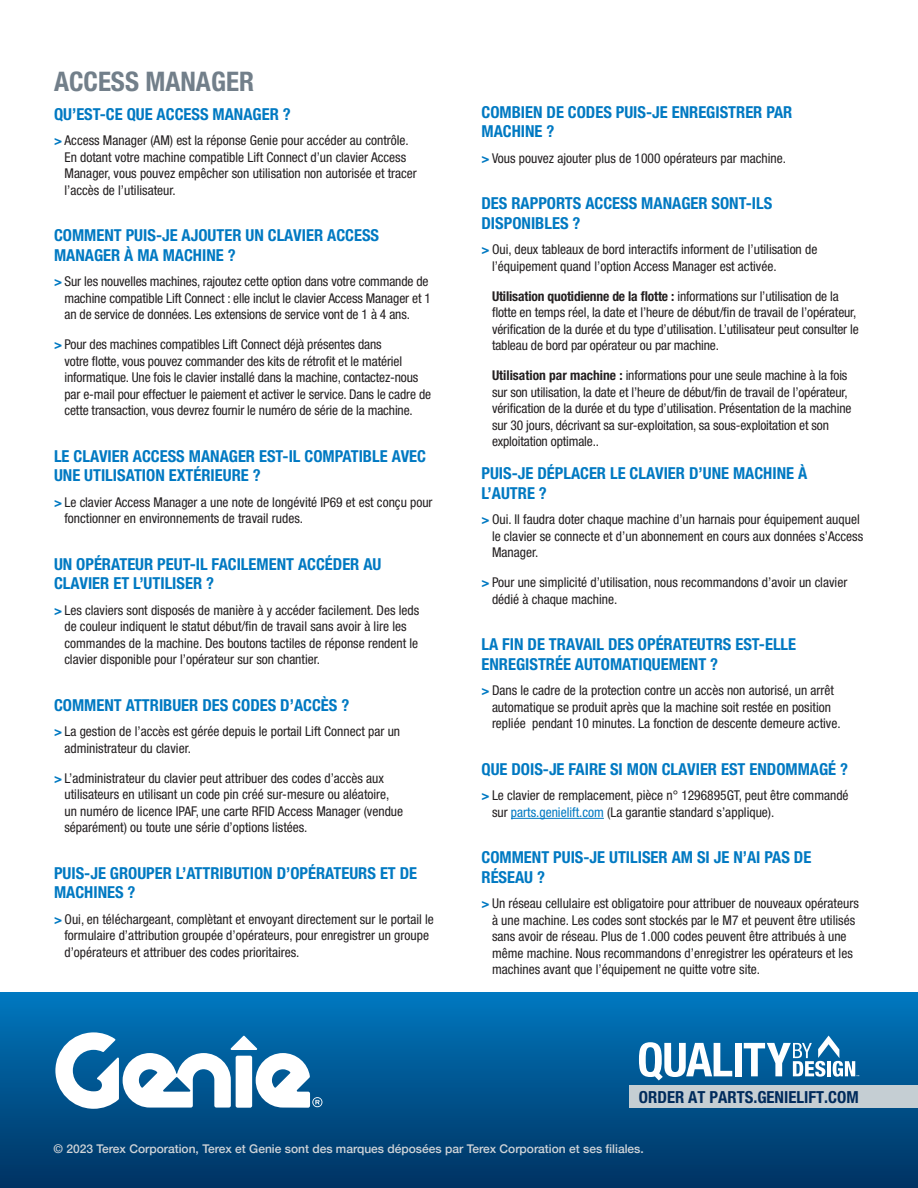
<style>
.page{position:relative;width:918px;height:1188px;background:#fff}
.page>*{position:absolute;margin:0;border:0;box-sizing:border-box;transform-origin:0 0}
.Sub_Headers{font:700 condensed 27px "Helvetica Neue LT Std";color:#727f8a}
.t1{font:700 condensed 16.65px "Helvetica Neue LT Std";color:#002b5c}
.Question{font:700 condensed 16.5px/19.5px "Helvetica Neue LT Std";color:#0079c2}
.Answer{font:condensed 13.5px/16.5px "Helvetica Neue LT Std";color:#231f20}
.t2{font:500 12px "Helvetica Neue";color:#d0d4d8}
.s1{font-weight:700;color:#0079c2}
.s2{font-weight:700}
.s3{color:#0079c2}
</style>
<div class="page">
<div style="left:0;top:993px;width:918px;height:195px;background:linear-gradient(to bottom,#0077be,#003261)"></div>
<svg style="left:639px;top:1042px;width:93px;height:38px"></svg>
<div style="left:735px;top:1043px;width:6px;height:33px;background:#fff"></div>
<svg style="left:744px;top:1036px;width:115px;height:41px"></svg>
<div style="left:629px;top:1085px;width:289px;height:23px;background:#c5ced3"></div>
<svg style="left:55px;top:1032px;width:267px;height:77px"></svg>
<hr style="left:511px;top:818px;width:93px;height:1px;background:#0079c2">
<p class="Sub_Headers" style="left:54px;top:65px;width:202px">ACCESS MANAGER</p>
<p class="Question" style="left:54px;top:104px;width:238px">QU’EST-CE QUE ACCESS MANAGER ?</p>
<p class="Answer" style="left:64px;top:132px;width:354px;text-indent:-10px"><span class="s1">&gt;</span> Access Manager (AM) est la réponse Genie pour accéder au contrôle.<br>En dotant votre machine compatible Lift Connect d’un clavier Access Manager, vous pouvez empêcher son utilisation non autorisée et tracer l’accès de l’utilisateur.</p>
<p class="Question" style="left:54px;top:225px;width:327px">COMMENT PUIS-JE AJOUTER UN CLAVIER ACCESS<br>MANAGER À MA MACHINE ?</p>
<p class="Answer" style="left:64px;top:273px;width:368px;text-indent:-10px"><span class="s1">&gt;</span> Sur les nouvelles machines, rajoutez cette option dans votre commande de machine compatible Lift Connect : elle inclut le clavier Access Manager et 1 an de service de données. Les extensions de service vont de 1 à 4 ans.</p>
<p class="Answer" style="left:64px;top:336px;width:368px;text-indent:-10px"><span class="s1">&gt;</span> Pour des machines compatibles Lift Connect déjà présentes dans<br>votre flotte, vous pouvez commander des kits de rétrofit et le matériel informatique. Une fois le clavier installé dans la machine, contactez-nous par e-mail pour effectuer le paiement et activer le service. Dans le cadre de cette transaction, vous devrez fournir le numéro de série de la machine.</p>
<p class="Question" style="left:54px;top:446px;width:374px">LE CLAVIER ACCESS MANAGER EST-IL COMPATIBLE AVEC<br>UNE UTILISATION EXTÉRIEURE ?</p>
<p class="Answer" style="left:64px;top:494px;width:370px;text-indent:-10px"><span class="s1">&gt;</span> Le clavier Access Manager a une note de longévité IP69 et est conçu pour fonctionner en environnements de travail rudes.</p>
<p class="Question" style="left:54px;top:554px;width:329px">UN OPÉRATEUR PEUT-IL FACILEMENT ACCÉDER AU<br>CLAVIER ET L’UTILISER ?</p>
<p class="Answer" style="left:64px;top:602px;width:356px;text-indent:-10px"><span class="s1">&gt;</span> Les claviers sont disposés de manière à y accéder facilement. Des leds de couleur indiquent le statut début/fin de travail sans avoir à lire les commandes de la machine. Des boutons tactiles de réponse rendent le clavier disponible pour l’opérateur sur son chantier.</p>
<p class="Question" style="left:54px;top:695px;width:297px">COMMENT ATTRIBUER DES CODES D’ACCÈS ?</p>
<p class="Answer" style="left:64px;top:723px;width:337px;text-indent:-10px"><span class="s1">&gt;</span> La gestion de l’accès est gérée depuis le portail Lift Connect par un administrateur du clavier.</p>
<p class="Answer" style="left:64px;top:770px;width:340px;text-indent:-10px"><span class="s1">&gt;</span> L’administrateur du clavier peut attribuer des codes d’accès aux utilisateurs en utilisant un code pin créé sur-mesure ou aléatoire, un numéro de licence IPAF, une carte RFID Access Manager (vendue séparément) ou toute une série d’options listées.</p>
<p class="Question" style="left:54px;top:863px;width:365px">PUIS-JE GROUPER L’ATTRIBUTION D’OPÉRATEURS ET DE<br>MACHINES ?</p>
<p class="Answer" style="left:64px;top:911px;width:371px;text-indent:-10px"><span class="s1">&gt;</span> Oui, en téléchargeant, complètant et envoyant directement sur le portail le formulaire d’attribution groupée d’opérateurs, pour enregistrer un groupe d’opérateurs et attribuer des codes prioritaires.</p>
<p class="Question" style="left:482px;top:102px;width:312px">COMBIEN DE CODES PUIS-JE ENREGISTRER PAR<br>MACHINE ?</p>
<p class="Answer" style="left:482px;top:150px;width:306px"><span class="s1">&gt;</span> Vous pouvez ajouter plus de 1000 opérateurs par machine.</p>
<p class="Question" style="left:482px;top:194px;width:292px">DES RAPPORTS ACCESS MANAGER SONT-ILS<br>DISPONIBLES ?</p>
<p class="Answer" style="left:492px;top:241px;width:327px;text-indent:-10px"><span class="s1">&gt;</span> Oui, deux tableaux de bord interactifs informent de l’utilisation de l’équipement quand l’option Access Manager est activée.</p>
<p class="Answer" style="left:492px;top:288px;width:368px"><span class="s2">Utilisation quotidienne de la flotte :</span> informations sur l’utilisation de la flotte en temps réel, la date et l’heure de début/fin de travail de l’opérateur, vérification de la durée et du type d’utilisation. L’utilisateur peut consulter le tableau de bord par opérateur ou par machine.</p>
<p class="Answer" style="left:492px;top:367px;width:361px"><span class="s2">Utilisation par machine :</span> informations pour une seule machine à la fois sur son utilisation, la date et l’heure de début/fin de travail de l’opérateur, vérification de la durée et du type d’utilisation. Présentation de la machine sur 30 jours, décrivant sa sur-exploitation, sa sous-exploitation et son exploitation optimale..</p>
<p class="Question" style="left:482px;top:464px;width:327px">PUIS-JE DÉPLACER LE CLAVIER D’UNE MACHINE À<br>L’AUTRE ?</p>
<p class="Answer" style="left:492px;top:511px;width:373px;text-indent:-10px"><span class="s1">&gt;</span> Oui. Il faudra doter chaque machine d’un harnais pour équipement auquel le clavier se connecte et d’un abonnement en cours aux données s’Access<br>Manager.</p>
<p class="Answer" style="left:492px;top:574px;width:357px;text-indent:-10px"><span class="s1">&gt;</span> Pour une simplicité d’utilisation, nous recommandons d’avoir un clavier dédié à chaque machine.</p>
<p class="Question" style="left:482px;top:635px;width:316px">LA FIN DE TRAVAIL DES OPÉRATEUTRS EST-ELLE<br>ENREGISTRÉE AUTOMATIQUEMENT ?</p>
<p class="Answer" style="left:492px;top:682px;width:350px;text-indent:-10px"><span class="s1">&gt;</span> Dans le cadre de la protection contre un accès non autorisé, un arrêt automatique se produit après que la machine soit restée en position repliée pendant 10 minutes. La fonction de descente demeure active.</p>
<p class="Question" style="left:482px;top:759px;width:368px">QUE DOIS-JE FAIRE SI MON CLAVIER EST ENDOMMAGÉ ?</p>
<p class="Answer" style="left:492px;top:787px;width:358px;text-indent:-10px"><span class="s1">&gt;</span> Le clavier de remplacement, pièce n° 1296895GT, peut être commandé sur <span class="s3">parts.genielift.com</span> (La garantie standard s’applique).</p>
<p class="Question" style="left:482px;top:848px;width:331px">COMMENT PUIS-JE UTILISER AM SI JE N’AI PAS DE<br>RÉSEAU ?</p>
<p class="Answer" style="left:492px;top:895px;width:368px;text-indent:-10px"><span class="s1">&gt;</span> Un réseau cellulaire est obligatoire pour attribuer de nouveaux opérateurs à une machine. Les codes sont stockés par le M7 et peuvent être utilisés sans avoir de réseau. Plus de 1.000 codes peuvent être attribués à une même machine. Nous recommandons d’enregistrer les opérateurs et les machines avant que l’équipement ne quitte votre site.</p>
<p class="t1" style="left:639px;top:1087px;width:221px">ORDER AT PARTS.GENIELIFT.COM</p>
<p class="t2" style="left:54px;top:1139px;width:592px">© 2023 Terex Corporation, Terex et Genie sont des marques déposées par Terex Corporation et ses filiales.</p>
</div>
